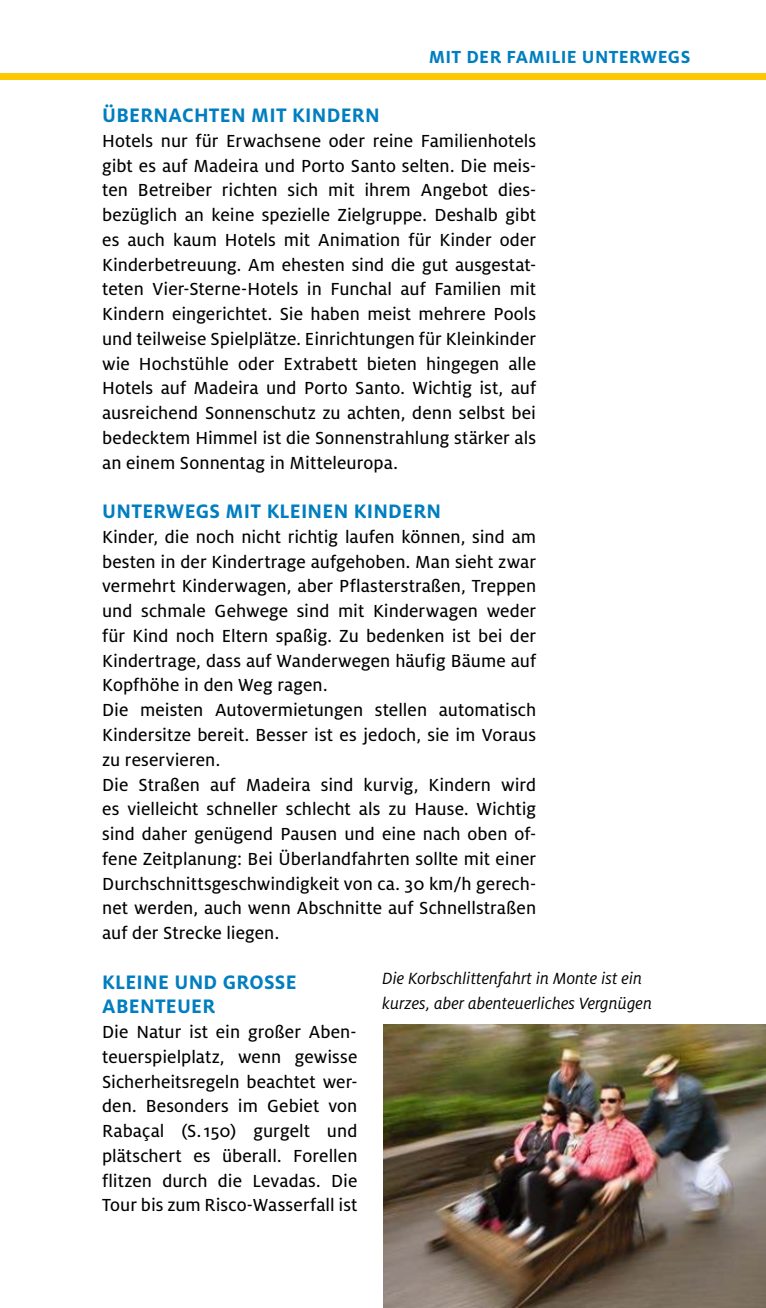
<style>
.page{position:relative;width:766px;height:1308px;background:#fff}
.page>*{position:absolute;margin:0;border:0;box-sizing:border-box;transform-origin:0 0}
.t1{font:700 21.6px/24.8px "Milofor ADAC";letter-spacing:.015em;color:#007ec0}
.t2{font:19.35px/24.8px "Milofor ADAC Text";letter-spacing:.005em;color:#000;text-align:justify}
.t3{font:700 19.35px "Milofor ADAC";letter-spacing:.015em;color:#007ec0}
.t4{font:italic 18px/24.8px "Milofor ADAC";color:#000}
</style>
<div class="page">
<div style="left:0;top:73px;width:765px;height:7px;background:#fdc800"></div>
<img style="left:383px;top:1025px;width:382px;height:282px">
<p class="t3" style="left:428px;top:45px;width:263px">MIT DER FAMILIE UNTERWEGS</p>
<p class="t1" style="left:102px;top:102px;width:279px">ÜBERNACHTEN MIT KINDERN</p>
<p class="t2" style="left:102px;top:129px;width:435px">Hotels nur für Erwachsene oder reine Familienhotels gibt es auf Madeira und Porto Santo selten. Die meis&shy;ten Betreiber richten sich mit ihrem Angebot dies&shy;bezüglich an keine spezielle Zielgruppe. Deshalb gibt es auch kaum Hotels mit Animation für Kinder oder Kinder betreuung. Am ehesten sind die gut ausgestat&shy;teten Vier-Sterne-Hotels in Funchal auf Familien mit Kindern eingerichtet. Sie haben meist mehrere Pools und teilweise Spielplätze. Einrichtungen für Kleinkinder wie Hochstühle oder Extrabett bieten hingegen alle Hotels auf Madeira und Porto Santo. Wichtig ist, auf ausreichend Sonnenschutz zu achten, denn selbst bei bedecktem Himmel ist die Sonnenstrahlung stärker als an einem Sonnentag in Mitteleuropa.</p>
<p class="t1" style="left:102px;top:498px;width:340px">UNTERWEGS MIT KLEINEN KINDERN</p>
<p class="t2" style="left:102px;top:525px;width:435px;text-align:left">Kinder, die noch nicht richtig laufen können, sind am besten in der Kindertrage aufgehoben. Man sieht zwar vermehrt Kinderwagen, aber Pflasterstraßen, Treppen und schmale Gehwege sind mit Kinderwagen weder für Kind noch Eltern spaßig. Zu bedenken ist bei der Kindertrage, dass auf Wanderwegen häufig Bäume auf Kopfhöhe in den Weg ragen.<br>Die meisten Autovermietungen stellen automatisch Kindersitze bereit. Besser ist es jedoch, sie im Voraus zu reservieren.<br>Die Straßen auf Madeira sind kurvig, Kindern wird es vielleicht schneller schlecht als zu Hause. Wichtig sind daher genügend Pausen und eine nach oben of&shy;fene Zeitplanung: Bei Überlandfahrten sollte mit einer Durchschnittsgeschwindigkeit von ca. 30 km/h gerech&shy;net werden, auch wenn Abschnitte auf Schnellstraßen auf der Strecke liegen.</p>
<p class="t1" style="left:102px;top:968px;width:196px">KLEINE UND GROSSE<br>ABENTEUER</p>
<p class="t2" style="left:102px;top:1020px;width:257px">Die Natur ist ein großer Aben&shy;teuerspielplatz, wenn gewisse Sicherheitsregeln beachtet wer&shy;den. Besonders im Gebiet von Rabaçal (S. 150) gurgelt und plätschert es überall. Forellen flitzen durch die Levadas. Die Tour bis zum Risco-Wasserfall ist</p>
<p class="t4" style="left:382px;top:967px;width:271px">Die Korbschlittenfahrt in Monte ist ein kurzes, aber abenteuerliches Vergnügen</p>
</div>
